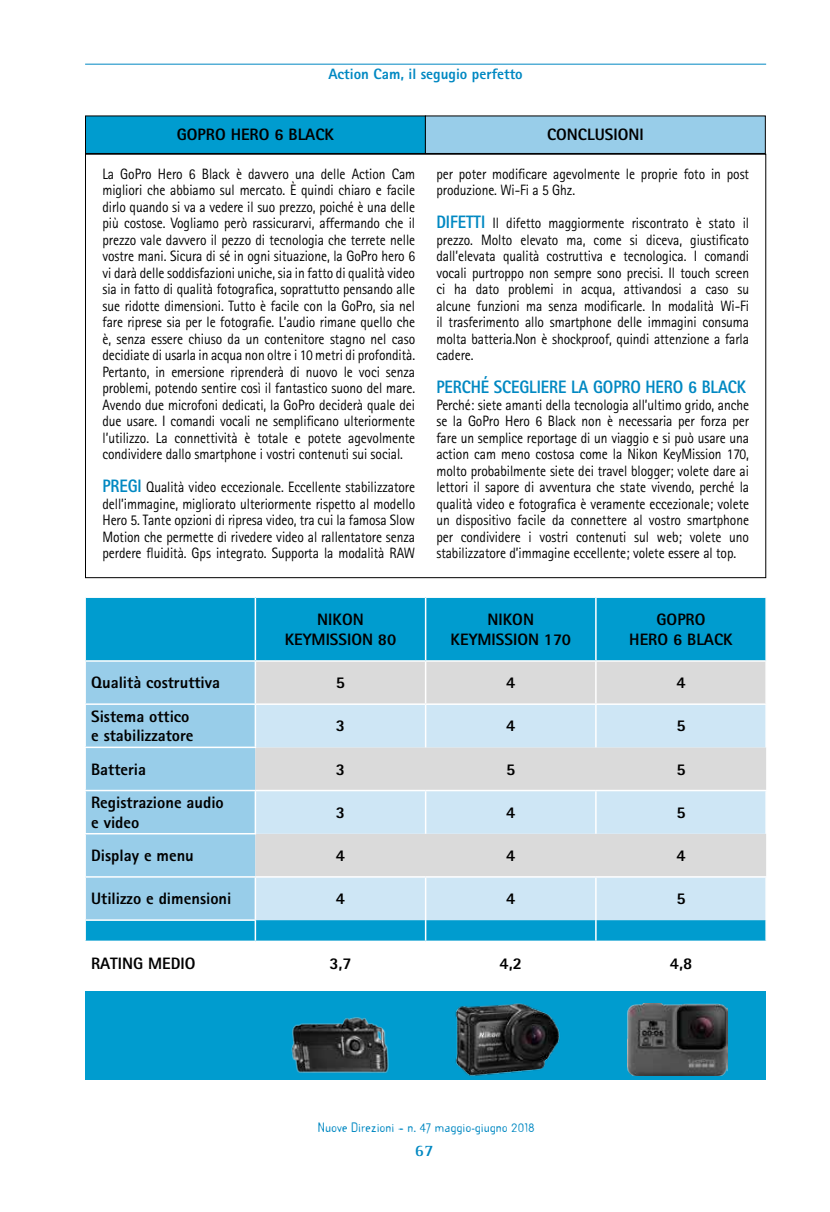
<style>
.page{position:relative;width:830px;height:1212px;background:#fff}
.page>*{position:absolute;margin:0;border:0;box-sizing:border-box;transform-origin:0 0}
.t1{font:800 18px "Rotis Sans Serif Std";letter-spacing:-.005em;color:#0088c2;scale:.9 1}
.t2{font:800 16.5px/19.8px "Rotis Sans Serif Std";color:#000;text-align:center}
.t3{font:700 16.5px "Rotis Serif Std";color:#0088c2}
.t4{font:15px/16.5px "Rotis Sans Serif Std";letter-spacing:-.005em;color:#000;text-align:justify;scale:.9 1}
.t5{font:800 15px "Rotis Sans Serif Std";color:#0088c2}
.t6{font:12px "Template Gothic OT";color:#0088c2}
.s1{font-weight:800;font-size:18px;color:#0088c2}
</style>
<div class="page">
<hr style="left:85px;top:64px;width:680px;height:1px;background:#0088c2">
<div style="left:85px;top:992px;width:680px;height:88px;background:#009ccf"></div>
<div style="left:85px;top:116px;width:340px;height:37px;background:#009ccf"></div>
<div style="left:85px;top:116px;width:340px;height:38px;border:1px solid #000"></div>
<div style="left:425px;top:116px;width:340px;height:37px;background:#98cde9"></div>
<div style="left:425px;top:116px;width:340px;height:38px;border:1px solid #000"></div>
<div style="left:86px;top:598px;width:679px;height:342px;background:#009ccf"></div>
<div style="left:86px;top:662px;width:169px;height:257px;background:#98cde9"></div>
<div style="left:256px;top:662px;width:509px;height:41px;background:#dadada"></div>
<svg style="left:255px;top:705px;width:510px;height:215px;background:#d3e1ea"></svg>
<hr style="left:254px;top:598px;width:2px;height:62px;background:#fff">
<hr style="left:424px;top:598px;width:2px;height:62px;background:#fff">
<hr style="left:595px;top:598px;width:1px;height:62px;background:#fff">
<hr style="left:84px;top:660px;width:171px;height:2px;background:#fff">
<hr style="left:255px;top:660px;width:170px;height:2px;background:#fff">
<hr style="left:254px;top:662px;width:2px;height:41px;background:#fff">
<hr style="left:425px;top:660px;width:170px;height:2px;background:#fff">
<hr style="left:424px;top:662px;width:2px;height:41px;background:#fff">
<hr style="left:595px;top:660px;width:171px;height:2px;background:#fff">
<hr style="left:595px;top:662px;width:1px;height:41px;background:#fff">
<hr style="left:84px;top:703px;width:171px;height:2px;background:#fff">
<hr style="left:255px;top:703px;width:170px;height:2px;background:#fff">
<hr style="left:254px;top:705px;width:2px;height:41px;background:#fff">
<hr style="left:425px;top:703px;width:170px;height:2px;background:#fff">
<hr style="left:424px;top:705px;width:2px;height:42px;background:#fff">
<hr style="left:595px;top:703px;width:171px;height:2px;background:#fff">
<hr style="left:595px;top:705px;width:1px;height:42px;background:#fff">
<hr style="left:84px;top:746px;width:172px;height:2px;background:#fff">
<hr style="left:84px;top:790px;width:171px;height:1px;background:#fff">
<hr style="left:84px;top:833px;width:172px;height:1px;background:#fff">
<hr style="left:84px;top:876px;width:171px;height:2px;background:#fff">
<hr style="left:84px;top:919px;width:172px;height:2px;background:#fff">
<svg style="left:85px;top:921px;width:1px;height:19px"></svg>
<svg style="left:254px;top:921px;width:2px;height:19px"></svg>
<hr style="left:424px;top:920px;width:2px;height:20px;background:#fff">
<svg style="left:595px;top:920px;width:1px;height:20px"></svg>
<svg style="left:765px;top:920px;width:1px;height:20px"></svg>
<hr style="left:254px;top:791px;width:2px;height:42px;background:#fff">
<hr style="left:255px;top:790px;width:170px;height:1px;background:#fff">
<hr style="left:425px;top:790px;width:170px;height:1px;background:#fff">
<hr style="left:595px;top:790px;width:171px;height:1px;background:#fff">
<hr style="left:424px;top:791px;width:2px;height:43px;background:#fff">
<hr style="left:595px;top:791px;width:1px;height:43px;background:#fff">
<hr style="left:254px;top:878px;width:2px;height:41px;background:#fff">
<hr style="left:255px;top:876px;width:170px;height:2px;background:#fff">
<hr style="left:425px;top:876px;width:170px;height:2px;background:#fff">
<hr style="left:595px;top:876px;width:171px;height:2px;background:#fff">
<hr style="left:424px;top:878px;width:2px;height:42px;background:#fff">
<hr style="left:595px;top:878px;width:1px;height:42px;background:#fff">
<img style="left:291px;top:1017px;width:98px;height:56px">
<img style="left:455px;top:1003px;width:105px;height:73px">
<img style="left:627px;top:1003px;width:100px;height:73px">
<p class="t5" style="left:328px;top:64px;width:196px">Action Cam, il segugio perfetto</p>
<p class="t2" style="left:177px;top:125px;width:159px">GOPRO HERO 6 BLACK</p>
<p class="t2" style="left:546px;top:125px;width:98px">CONCLUSIONI</p>
<p class="t4" style="left:102px;top:165px;width:349px">La GoPro Hero 6 Black è davvero una delle Action Cam migliori che abbiamo sul mercato. È quindi chiaro e facile dirlo quando si va a vedere il suo prezzo, poiché è una delle più costose. Vogliamo però rassicurarvi, affermando che il prezzo vale davvero il pezzo di tecnologia che terrete nelle vostre mani. Sicura di sé in ogni situazione, la GoPro hero 6 vi darà delle soddisfazioni uniche, sia in fatto di qualità video sia in fatto di qualità fotografica, soprattutto pensando alle sue ridotte dimensioni. Tutto è facile con la GoPro, sia nel fare riprese sia per le fotografie. L’audio rimane quello che è, senza essere chiuso da un contenitore stagno nel caso decidiate di usarla in acqua non oltre i 10 metri di profondità.<br>Pertanto, in emersione riprenderà di nuovo le voci senza problemi, potendo sentire così il fantastico suono del mare.<br>Avendo due microfoni dedicati, la GoPro deciderà quale dei due usare. I comandi vocali ne semplificano ulteriormente l’utilizzo. La connettività è totale e potete agevolmente condividere dallo smartphone i vostri contenuti sui social.</p>
<p class="t4" style="left:102px;top:479px;width:349px"><span class="s1">PREGI</span> Qualità video eccezionale. Eccellente stabilizzatore dell’immagine, migliorato ulteriormente rispetto al modello Hero 5. Tante opzioni di ripresa video, tra cui la famosa Slow Motion che permette di rivedere video al rallentatore senza perdere fluidità. Gps integrato. Supporta la modalità RAW</p>
<p class="t4" style="left:436px;top:165px;width:349px">per poter modificare agevolmente le proprie foto in post produzione. Wi-Fi a 5 Ghz.</p>
<p class="t4" style="left:436px;top:215px;width:349px"><span class="s1">DIFETTI</span> Il difetto maggiormente riscontrato è stato il prezzo. Molto elevato ma, come si diceva, giustificato dall’elevata qualità costruttiva e tecnologica. I comandi vocali purtroppo non sempre sono precisi. Il touch screen ci ha dato problemi in acqua, attivandosi a caso su alcune funzioni ma senza modificarle. In modalità Wi-Fi il trasferimento allo smartphone delle immagini consuma molta batteria.Non è shockproof, quindi attenzione a farla cadere.</p>
<p class="t1" style="left:436px;top:376px;width:345px">PERCHÉ SCEGLIERE LA GOPRO HERO 6 BLACK</p>
<p class="t4" style="left:436px;top:396px;width:349px">Perché: siete amanti della tecnologia all’ultimo grido, anche se la GoPro Hero 6 Black non è necessaria per forza per fare un semplice reportage di un viaggio e si può usare una action cam meno costosa come la Nikon KeyMission 170, molto probabilmente siete dei travel blogger; volete dare ai lettori il sapore di avventura che state vivendo, perché la qualità video e fotografica è veramente eccezionale; volete un dispositivo facile da connettere al vostro smartphone per condividere i vostri contenuti sul web; volete uno stabilizzatore d’immagine eccellente; volete essere al top.</p>
<p class="t2" style="left:284px;top:609px;width:113px">NIKON<br>KEYMISSION 80</p>
<p class="t2" style="left:450px;top:609px;width:122px">NIKON<br>KEYMISSION 170</p>
<p class="t2" style="left:629px;top:609px;width:105px">GOPRO<br>HERO 6 BLACK</p>
<p class="t2" style="left:91px;top:672px;width:130px">Qualità costruttiva</p>
<p class="t2" style="left:336px;top:672px;width:11px">5</p>
<p class="t2" style="left:506px;top:672px;width:11px">4</p>
<p class="t2" style="left:676px;top:672px;width:11px">4</p>
<p class="t2" style="left:91px;top:706px;width:104px;text-align:left">Sistema ottico e stabilizzatore</p>
<p class="t2" style="left:336px;top:716px;width:11px">3</p>
<p class="t2" style="left:506px;top:716px;width:11px">4</p>
<p class="t2" style="left:676px;top:716px;width:11px">5</p>
<p class="t2" style="left:91px;top:759px;width:56px">Batteria</p>
<p class="t2" style="left:336px;top:759px;width:11px">3</p>
<p class="t2" style="left:506px;top:759px;width:11px">5</p>
<p class="t2" style="left:676px;top:759px;width:11px">5</p>
<p class="t2" style="left:91px;top:792px;width:134px;text-align:left">Registrazione audio e video</p>
<p class="t2" style="left:336px;top:802px;width:11px">3</p>
<p class="t2" style="left:506px;top:802px;width:11px">4</p>
<p class="t2" style="left:676px;top:802px;width:11px">5</p>
<p class="t2" style="left:91px;top:845px;width:104px">Display e menu</p>
<p class="t2" style="left:336px;top:845px;width:11px">4</p>
<p class="t2" style="left:506px;top:845px;width:11px">4</p>
<p class="t2" style="left:676px;top:845px;width:11px">4</p>
<p class="t2" style="left:91px;top:888px;width:142px">Utilizzo e dimensioni</p>
<p class="t2" style="left:336px;top:888px;width:11px">4</p>
<p class="t2" style="left:506px;top:888px;width:11px">4</p>
<p class="t2" style="left:676px;top:888px;width:11px">5</p>
<p class="t2" style="left:91px;top:953px;width:106px">RATING MEDIO</p>
<p class="t2" style="left:329px;top:953px;width:24px">3,7</p>
<p class="t2" style="left:499px;top:953px;width:24px">4,2</p>
<p class="t2" style="left:669px;top:953px;width:24px">4,8</p>
<p class="t6" style="left:318px;top:1121px;width:218px">Nuove Direzioni • n. 47 maggio-giugno 2018</p>
<p class="t3" style="left:414px;top:1141px;width:20px">67</p>
</div>
